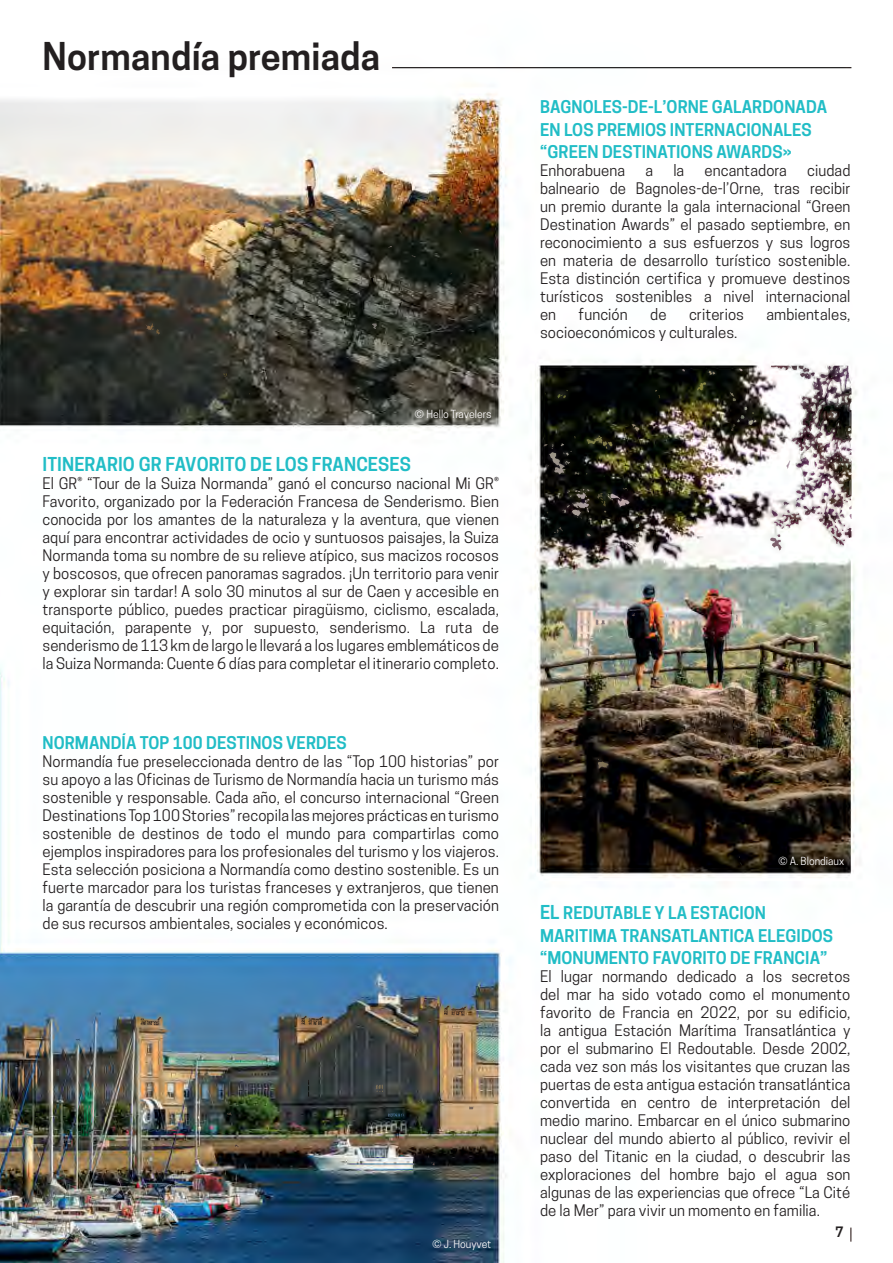
<style>
.page{position:relative;width:893px;height:1263px;background:#fff}
.page>*{position:absolute;margin:0;border:0;box-sizing:border-box;transform-origin:0 0}
.t1{font:600 36px "Cooper Hewitt";letter-spacing:.005em;color:#231f20}
.t2{font:600 18px "Cooper Hewitt";letter-spacing:.005em;color:#21bdc6}
.t3{font:600 16.5px/22.5px "Cooper Hewitt";letter-spacing:.005em;color:#21bdc6}
.t4{font:15px/18px "Cooper Hewitt";letter-spacing:.005em;color:#231f20;text-align:justify}
.t5{font:600 13.5px "Cooper Hewitt";color:#231f20}
.t6{font:10.5px "Cooper Hewitt";color:#fefcfd}
.s1{font-size:18px}
</style>
<div class="page">
<img style="left:0;top:67px;width:860px;height:1196px">
<p class="t1" style="left:43px;top:35px;width:339px">Normandía premiada</p>
<p class="t6" style="left:415px;top:407px;width:78px">© Hello Travelers</p>
<p class="t2" style="left:43px;top:453px;width:370px">ITINERARIO GR FAVORITO DE LOS FRANCESES</p>
<p class="t4" style="left:43px;top:474px;width:458px">El GR® “Tour de la Suiza Normanda” ganó el concurso nacional Mi GR® Favorito, organizado por la Federación Francesa de Senderismo. Bien conocida por los amantes de la naturaleza y la aventura, que vienen aquí para encontrar actividades de ocio y suntuosos paisajes, la Suiza Normanda toma su nombre de su relieve atípico, sus macizos rocosos y boscosos, que ofrecen panoramas sagrados. ¡Un territorio para venir y explorar sin tardar! A solo 30 minutos al sur de Caen y accesible en transporte público, puedes practicar piragüismo, ciclismo, escalada, equitación, parapente y, por supuesto, senderismo. La ruta de senderismo de 113 km de largo le llevará a los lugares emblemáticos de la Suiza Normanda: Cuente 6 días para completar el itinerario completo.</p>
<p class="t3" style="left:43px;top:731px;width:306px">NORMANDÍA TOP 100 DESTINOS VERDES</p>
<p class="t4" style="left:43px;top:752px;width:458px">Normandía fue preseleccionada dentro de las “Top 100 historias” por su apoyo a las Oficinas de Turismo de Normandía hacia un turismo más sostenible y responsable. Cada año, el concurso internacional “Green Destinations Top 100 Stories” recopila las mejores prácticas en turismo sostenible de destinos de todo el mundo para compartirlas como ejemplos inspiradores para los profesionales del turismo y los viajeros.<br>Esta selección posiciona a Normandía como destino sostenible. Es un fuerte marcador para los turistas franceses y extranjeros, que tienen la garantía de descubrir una región comprometida con la preservación de sus recursos ambientales, sociales y económicos.</p>
<p class="t6" style="left:432px;top:1238px;width:61px">© J. Houyvet</p>
<p class="t3" style="left:540px;top:96px;width:289px">BAGNOLES-DE-L’ORNE GALARDONADA<br>EN LOS PREMIOS INTERNACIONALES “GREEN DESTINATIONS AWARDS»</p>
<p class="t4" style="left:540px;top:162px;width:87px">Enhorabuena</p>
<p class="t4" style="left:645px;top:162px;width:9px">a</p>
<p class="t4" style="left:673px;top:162px;width:12px">la</p>
<p class="t4" style="left:705px;top:162px;width:84px">encantadora</p>
<p class="t4" style="left:540px;top:162px;width:312px;text-indent:267px">ciudad balneario de Bagnoles-de-l’Orne, tras recibir un premio durante la gala internacional “Green Destination Awards” el pasado septiembre, en reconocimiento a sus esfuerzos y sus logros en materia de desarrollo turístico sostenible.<br>Esta distinción certifica y promueve destinos turísticos sostenibles a nivel internacional en</p>
<p class="t4" style="left:579px;top:306px;width:51px">función</p>
<p class="t4" style="left:650px;top:306px;width:18px">de</p>
<p class="t4" style="left:689px;top:306px;width:57px">criterios</p>
<p class="t4" style="left:766px;top:306px;width:85px">ambientales,</p>
<p class="t4" style="left:540px;top:324px;width:199px">socioeconómicos y culturales.</p>
<p class="t6" style="left:778px;top:855px;width:68px">© A. Blondiaux</p>
<p class="t3" style="left:540px;top:902px;width:295px"><span class="s1">EL</span> REDUTABLE Y LA ESTACION<br>MARITIMA TRANSATLANTICA ELEGIDOS “MONUMENTO FAVORITO DE FRANCIA”</p>
<p class="t4" style="left:540px;top:967px;width:312px">El lugar normando dedicado a los secretos del mar ha sido votado como el monumento favorito de Francia en 2022, por su edificio, la antigua Estación Marítima Transatlántica y por el submarino El Redoutable. Desde 2002, cada vez son más los visitantes que cruzan las puertas de esta antigua estación transatlántica convertida en centro de interpretación del medio marino. Embarcar en el único submarino nuclear del mundo abierto al público, revivir el paso del Titanic en la ciudad, o descubrir las exploraciones del hombre bajo el agua son algunas de las experiencias que ofrece “La Cité de la Mer” para vivir un momento en familia.</p>
<p class="t5" style="left:835px;top:1224px;width:10px">7</p>
</div>
